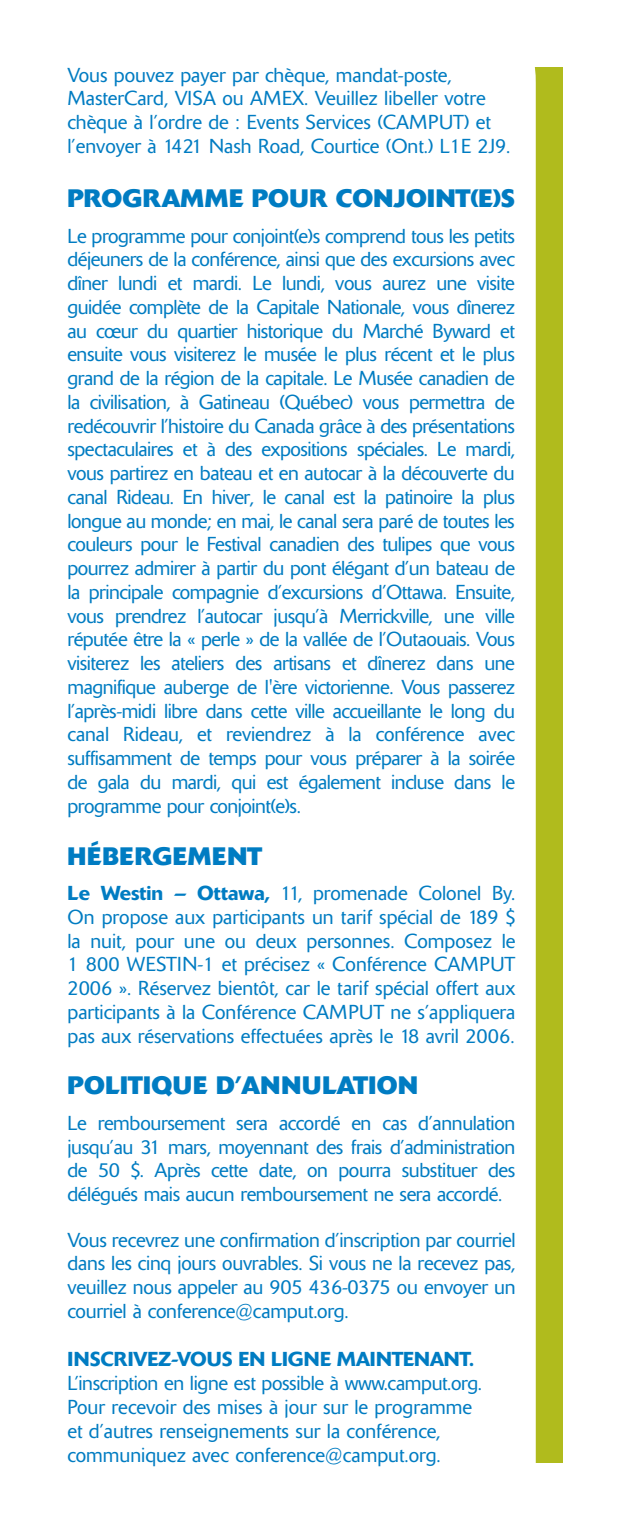
<style>
.page{position:relative;width:630px;height:1530px;background:#fff}
.page>*{position:absolute;margin:0;border:0;box-sizing:border-box;transform-origin:0 0}
.t1{font:700 25px "Delta";letter-spacing:.015em;color:#007cc2}
.t2{font:300 20px/23.8px "Delta";color:#007cc2;text-align:justify}
.t3{font:500 20px "Delta";color:#007cc2}
.s1{font-weight:500}
</style>
<div class="page">
<div style="left:68px;top:68px;width:494px;height:1394px;background:#b0bb1d"></div>
<div style="left:68px;top:68px;width:468px;height:1395px;background:#fff"></div>
<p class="t2" style="left:68px;top:65px;width:444px;text-align:left">Vous pouvez payer par chèque, mandat-poste, MasterCard, VISA ou AMEX. Veuillez libeller votre chèque à l’ordre de : Events Services (CAMPUT) et l’envoyer à 1421 Nash Road, Courtice (Ont.) L1E 2J9.</p>
<p class="t1" style="left:68px;top:190px;width:449px">PROGRAMME POUR CONJOINT(E)S</p>
<p class="t2" style="left:68px;top:226px;width:449px">Le programme pour conjoint(e)s comprend tous les petits déjeuners de la conférence, ainsi que des excursions avec dîner lundi et mardi. Le lundi, vous aurez une visite guidée complète de la Capitale Nationale, vous dînerez au cœur du quartier historique du Marché Byward et ensuite vous visiterez le musée le plus récent et le plus grand de la région de la capitale. Le Musée canadien de la civilisation, à Gatineau (Québec) vous permettra de redécouvrir l’histoire du Canada grâce à des présentations spectaculaires et à des expositions spéciales. Le mardi, vous partirez en bateau et en autocar à la découverte du canal Rideau. En hiver, le canal est la patinoire la plus longue au monde; en mai, le canal sera paré de toutes les couleurs pour le Festival canadien des tulipes que vous pourrez admirer à partir du pont élégant d’un bateau de la principale compagnie d’excursions d’Ottawa. Ensuite, vous prendrez l’autocar jusqu’à Merrickville, une ville réputée être la « perle » de la vallée de l’Outaouais. Vous visiterez les ateliers des artisans et dînerez dans une magnifique auberge de l'ère victorienne. Vous passerez l’après-midi libre dans cette ville accueillante le long du canal Rideau, et reviendrez à la conférence avec suffisamment de temps pour vous préparer à la soirée de gala du mardi, qui est également incluse dans le programme pour conjoint(e)s.</p>
<p class="t1" style="left:68px;top:847px;width:196px">HÉBERGEMENT</p>
<p class="t2" style="left:68px;top:883px;width:450px"><span class="s1">Le Westin – Ottawa,</span> 11, promenade Colonel By.<br>On propose aux participants un tarif spécial de 189 $ la nuit, pour une ou deux personnes. Composez le 1 800 WESTIN-1 et précisez « Conférence CAMPUT 2006 ». Réservez bientôt, car le tarif spécial offert aux participants à la Conférence CAMPUT ne s’appliquera pas aux réservations effectuées après le 18 avril 2006.</p>
<p class="t1" style="left:68px;top:1077px;width:352px">POLITIQUE D’ANNULATION</p>
<p class="t2" style="left:67px;top:1113px;width:449px">Le remboursement sera accordé en cas d’annulation jusqu’au 31 mars, moyennant des frais d’administration de 50 $. Après cette date, on pourra substituer des délégués mais aucun remboursement ne sera accordé.</p>
<p class="t2" style="left:67px;top:1230px;width:450px">Vous recevrez une confirmation d’inscription par courriel dans les cinq jours ouvrables. Si vous ne la recevez pas, veuillez nous appeler au 905 436-0375 ou envoyer un courriel à conference@camput.org.</p>
<p class="t3" style="left:68px;top:1352px;width:408px">INSCRIVEZ-VOUS EN LIGNE MAINTENANT.</p>
<p class="t2" style="left:68px;top:1373px;width:416px;text-align:left">L’inscription en ligne est possible à www.camput.org.<br>Pour recevoir des mises à jour sur le programme et d’autres renseignements sur la conférence, communiquez avec conference@camput.org.</p>
</div>
